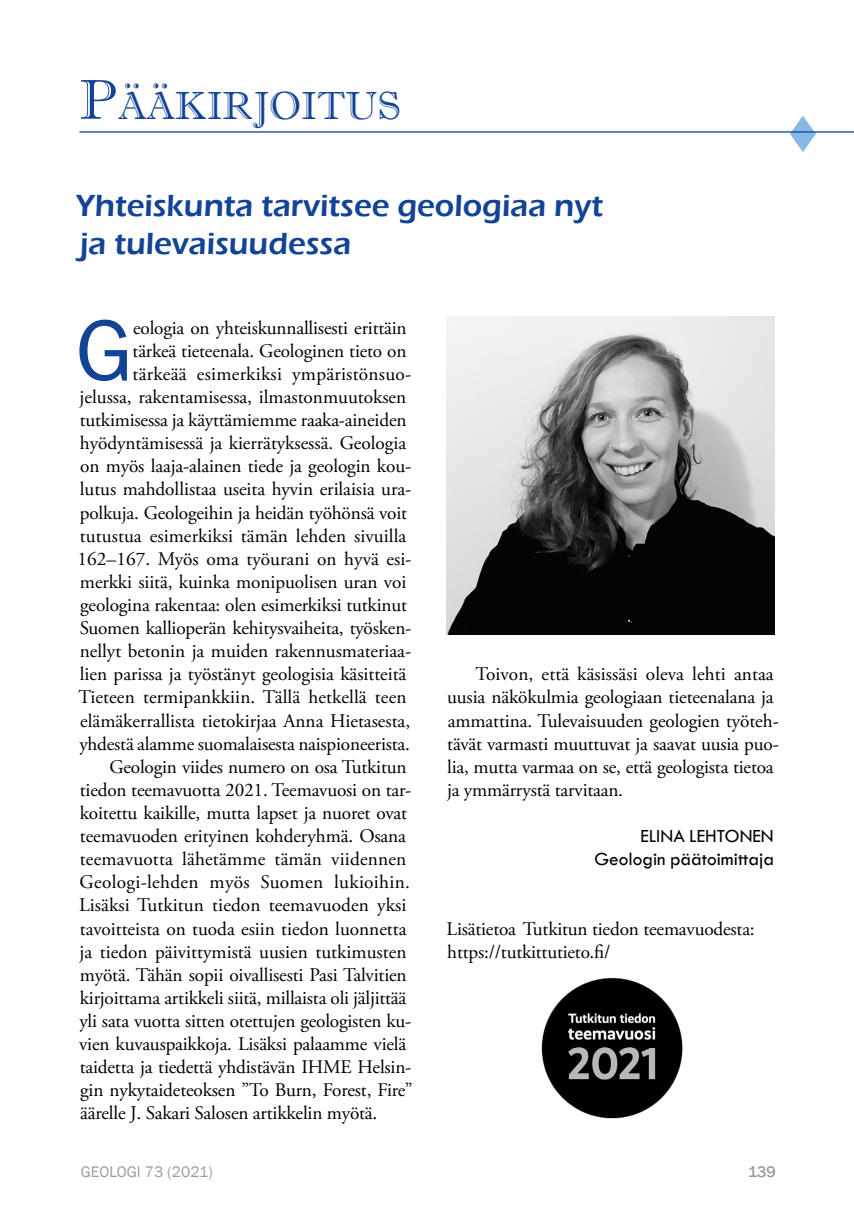
<style>
.page{position:relative;width:854px;height:1216px;background:#fff}
.page>*{position:absolute;margin:0;border:0;box-sizing:border-box;transform-origin:0 0}
.pääkirjoitusekakappa{font:88.55px "Franklin Gothic";color:#114396}
.pääkirjoitusotsikko{font:39.2px "Imprint MT Shadow";color:#114396}
.Pääkirjoituksen_otsi{font:600 31.5px/37.8px "Eras ITC";color:#114396}
.leipäteksti{font:19.25px/23.1px "Adobe Garamond Pro";letter-spacing:-.01em;color:#000}
.pääkirjoitusekakappa-2{font:19.25px/23.1px "Adobe Garamond Pro";letter-spacing:-.01em;color:#000;text-align:right}
.ekakappaleeiang{font:19.25px "Adobe Garamond Pro";letter-spacing:-.01em;color:#000}
.kirjoittajatekstinlo{font:19.25px "Tw Cen";color:#000}
.sivunumerooikea{font:15.75px "Franklin Gothic";color:#9d9d9c}
.s1{font-size:56px}
</style>
<div class="page">
<svg style="left:790px;top:116px;width:25px;height:36px"></svg>
<hr style="left:79px;top:131px;width:774px;height:2px;background:#114396">
<img style="left:446px;top:317px;width:328px;height:317px">
<img style="left:541px;top:977px;width:142px;height:141px">
<p class="pääkirjoitusotsikko" style="left:79px;top:82px;width:323px"><span class="s1">P</span>ÄÄKIRJOITUS</p>
<p class="Pääkirjoituksen_otsi" style="left:76px;top:187px;width:528px">Yhteiskunta tarvitsee geologiaa nyt ja tulevaisuudessa</p>
<p class="pääkirjoitusekakappa" style="left:76px;top:295px;width:59px">G</p>
<p class="pääkirjoitusekakappa-2" style="left:78px;top:317px;width:335px">eologia on yhteiskunnallisesti erittäin<br>tärkeä tieteenala. Geologinen tieto on<br>tärkeää esimerkiksi ympäristönsuo&shy;jelussa, rakentamisessa, ilmastonmuutoksen tutkimisessa ja käyttämiemme raaka-aineiden hyödyntämisessä ja kierrätyksessä. Geologia on myös laaja-alainen tiede ja geologin kou&shy;lutus mahdollistaa useita hyvin erilaisia ura&shy;polkuja. Geologeihin ja heidän työhönsä voit tutustua esimerkiksi tämän lehden sivuilla 162–167. Myös oma työurani on hyvä esi&shy;merkki siitä, kuinka monipuolisen uran voi geologina rakentaa: olen esimerkiksi tutkinut Suomen kallioperän kehitysvaiheita, työsken&shy;nellyt betonin ja muiden rakennusmateriaa&shy;lien parissa ja työstänyt geologisia käsitteitä Tieteen termipankkiin. Tällä hetkellä teen elämäkerrallista tietokirjaa Anna Hietasesta, yhdestä alamme suomalaisesta naispioneerista.</p>
<p class="leipäteksti" style="left:79px;top:755px;width:335px;text-indent:30px">Geologin viides numero on osa Tutkitun tiedon teemavuotta 2021. Teemavuosi on tar&shy;koitettu kaikille, mutta lapset ja nuoret ovat teemavuoden erityinen kohderyhmä. Osana teemavuotta lähetämme tämän viidennen Geologi-lehden myös Suomen lukioihin.<br>Lisäksi Tutkitun tiedon teemavuoden yksi tavoitteista on tuoda esiin tiedon luonnetta ja tiedon päivittymistä uusien tutkimusten myötä. Tähän sopii oivallisesti Pasi Talvitien kirjoittama artikkeli siitä, millaista oli jäljittää yli sata vuotta sitten otettujen geologisten ku&shy;vien kuvauspaikkoja. Lisäksi palaamme vielä taidetta ja tiedettä yhdistävän IHME Helsin&shy;gin nykytaideteoksen ”To Burn, Forest, Fire” äärelle J. Sakari Salosen artikkelin myötä.</p>
<p class="leipäteksti" style="left:447px;top:663px;width:333px;text-indent:29px">Toivon, että käsissäsi oleva lehti antaa uusia näkökulmia geologiaan tieteenalana ja ammattina. Tulevaisuuden geologien työteh&shy;tävät varmasti muuttuvat ja saavat uusia puo&shy;lia, mutta varmaa on se, että geologista tietoa ja ymmärrystä tarvitaan.</p>
<p class="kirjoittajatekstinlo" style="left:640px;top:824px;width:135px">ELINA LEHTONEN</p>
<p class="kirjoittajatekstinlo" style="left:594px;top:847px;width:181px">Geologin päätoimittaja</p>
<p class="ekakappaleeiang" style="left:446px;top:916px;width:309px">Lisätietoa Tutkitun tiedon teemavuodesta:</p>
<p class="ekakappaleeiang" style="left:447px;top:940px;width:164px">https://tutkittutieto.fi/</p>
<p class="sivunumerooikea" style="left:81px;top:1161px;width:134px">GEOLOGI 73 (2021)</p>
<p class="sivunumerooikea" style="left:748px;top:1161px;width:29px">139</p>
</div>
